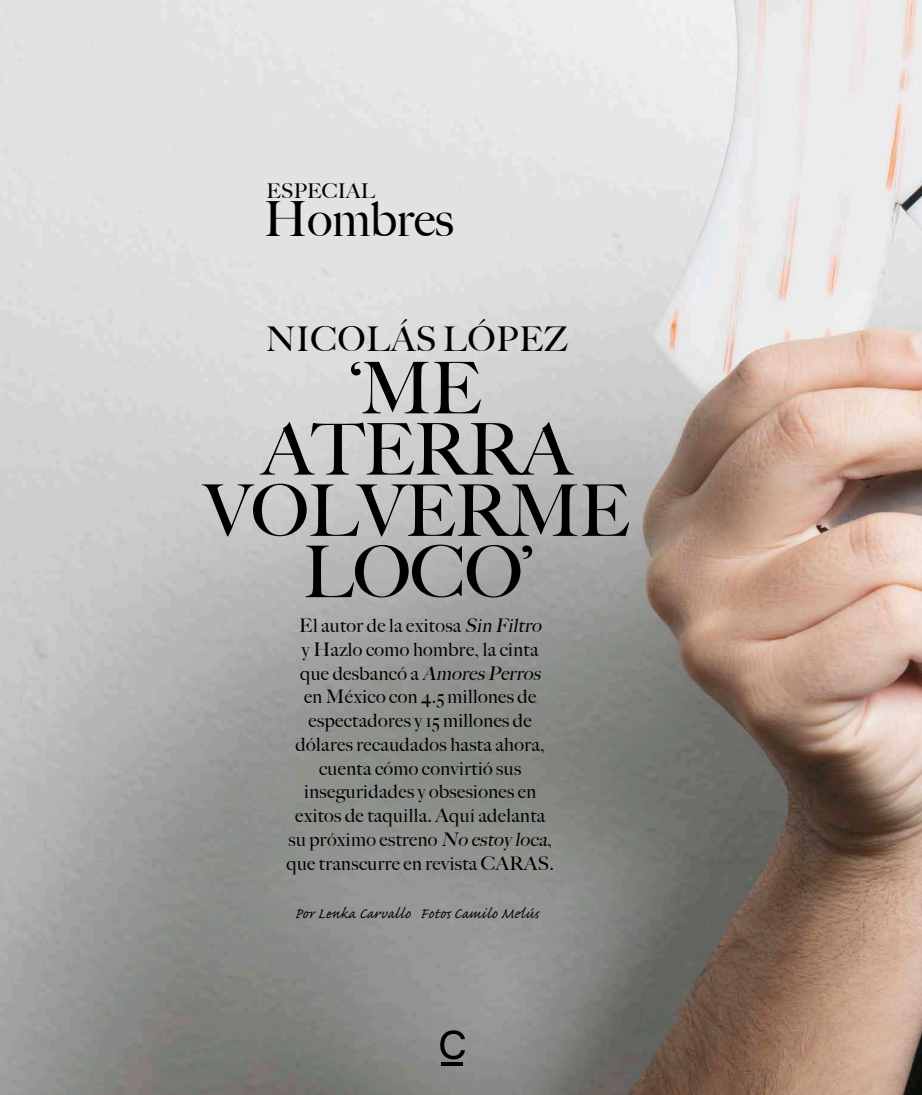
<style>
.page{position:relative;width:922px;height:1095px;background:#fff}
.page>*{position:absolute;margin:0;border:0;box-sizing:border-box;transform-origin:0 0}
.t1{font:500 71.5px/61.2px "Big Caslon";letter-spacing:-.01em;color:#000;text-align:center}
.t2{font:500 48.5px "Big Caslon";color:#000}
.t3{font:500 34.12px "Big Caslon";letter-spacing:.02em;color:#000}
.t4{font:500 20.38px "Big Caslon";letter-spacing:.01em;color:#000}
.t5{font:500 18.75px/23.8px "Big Caslon";letter-spacing:.02em;color:#000;text-align:center}
.t6{font:18.75px "Caflisch Script Pro";letter-spacing:.02em;color:#000}
.s1{font-style:italic}
</style>
<div class="page">
<img style="left:0;top:0;width:921px;height:1095px">
<svg style="left:440px;top:1030px;width:25px;height:29px"></svg>
<hr style="left:441px;top:1062px;width:22px;height:3px;background:#000">
<p class="t4" style="left:266px;top:179px;width:110px">ESPECIAL</p>
<p class="t2" style="left:263px;top:191px;width:191px">Hombres</p>
<p class="t3" style="left:265px;top:319px;width:304px">NICOLÁS LÓPEZ</p>
<p class="t1" style="left:204px;top:358px;width:427px">‘ME<br>ATERRA<br>VOLVERME<br>LOCO’</p>
<p class="t5" style="left:286px;top:614px;width:269px">El autor de la exitosa <span class="s1">Sin Filtro<br></span>y Hazlo como hombre, la cinta que desbancó a <span class="s1">Amores Perros<br></span>en México con 4.5 millones de espectadores y 15 millones de dólares recaudados hasta ahora, cuenta cómo convirtió sus inseguridades y obsesiones en exitos de taquilla. Aquí adelanta su próximo estreno <span class="s1">No estoy loca</span>, que transcurre en revista CARAS.</p>
<p class="t6" style="left:294px;top:904px;width:246px">Por Lenka Carvallo Fotos Camilo Melús</p>
</div>
